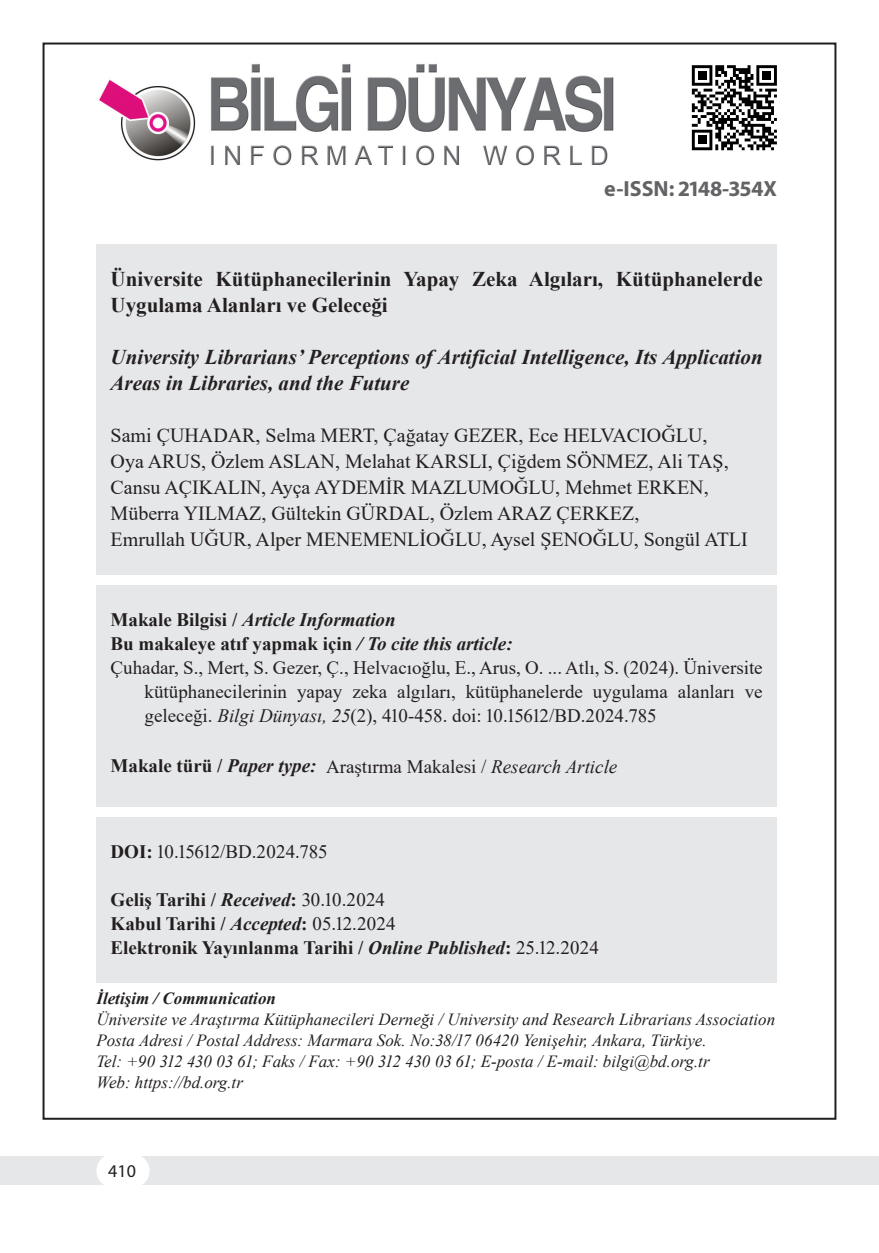
<style>
.page{position:relative;width:879px;height:1253px;background:#fff}
.page>*{position:absolute;margin:0;border:0;box-sizing:border-box;transform-origin:0 0}
.t1{font:700 22px "Myriad Pro";color:#636366}
.Title_Page_Article_Title_2{font:italic 700 21px/26px "Times New Roman";color:#231f20}
.Title_Page_Article_Title_1{font:700 21px/26px "Times New Roman";color:#231f20}
.Title_Page_Authors{font:20px/26px "Times New Roman";color:#231f20}
.Cite_as{font:19px/24px "Times New Roman";color:#231f20;text-align:justify}
.Article_Info{font:700 19px/24px "Times New Roman";color:#231f20}
.Article_Info-2{font:19px "Times New Roman";color:#231f20}
.Article_Info-3{font:italic 700 19px "Times New Roman";color:#231f20}
.t2{font:18px "Myriad Pro";color:#231f20}
.Title_Page_Communication{font:italic 17px/21px "Times New Roman";color:#231f20}
.Title_Page_Communication-2{font:italic 700 17px "Times New Roman";color:#231f20}
.s1{font-style:normal}
.s2{font-style:italic}
.s3{font-weight:700}
.s4{font-weight:400}
</style>
<div class="page">
<hr style="left:878px;top:74px;width:1px;height:34px;background:#e6e7e9">
<div style="left:0;top:1157px;width:879px;height:28px;background:#e6e7e9"></div>
<div style="left:96px;top:1154px;width:54px;height:34px;background:#fff;border-radius:17px"></div>
<img style="left:99px;top:64px;width:515px;height:102px">
<svg style="left:692px;top:65px;width:85px;height:85px"></svg>
<div style="left:96px;top:244px;width:681px;height:330px;background:#e6e7e9"></div>
<div style="left:96px;top:585px;width:681px;height:222px;background:#e6e7e9"></div>
<div style="left:96px;top:817px;width:681px;height:165px;background:#e6e7e9"></div>
<p class="t1" style="left:604px;top:174px;width:174px">e-ISSN: 2148-354X</p>
<p class="Title_Page_Article_Title_1" style="left:111px;top:265px;width:653px">Üniversite Kütüphanecilerinin Yapay Zeka Algıları, Kütüphanelerde<br>Uygulama Alanları ve Geleceği</p>
<p class="Title_Page_Article_Title_2" style="left:111px;top:343px;width:653px">University Librarians’ Perceptions of Artificial Intelligence, Its Application<br>Areas in Libraries, and the Future</p>
<p class="Title_Page_Authors" style="left:111px;top:422px;width:639px">Sami ÇUHADAR, Selma MERT, Çağatay GEZER, Ece HELVACIOĞLU,<br>Oya ARUS, Özlem ASLAN, Melahat KARSLI, Çiğdem SÖNMEZ, Ali TAŞ, Cansu AÇIKALIN, Ayça AYDEMİR MAZLUMOĞLU, Mehmet ERKEN, Müberra YILMAZ, Gültekin GÜRDAL, Özlem ARAZ ÇERKEZ,<br>Emrullah UĞUR, Alper MENEMENLİOĞLU, Aysel ŞENOĞLU, Songül ATLI</p>
<p class="Article_Info-3" style="left:111px;top:606px;width:287px"><span class="s1">Makale Bilgisi /</span> Article Information</p>
<p class="Article_Info" style="left:111px;top:631px;width:404px">Bu makaleye atıf yapmak için <span class="s2">/ To cite this article:</span></p>
<p class="Cite_as" style="left:145px;top:655px;width:619px;text-indent:-34px">Çuhadar, S., Mert, S. Gezer, Ç., Helvacıoğlu, E., Arus, O. ... Atlı, S. (2024). Üniversite kütüphanecilerinin yapay zeka algıları, kütüphanelerde uygulama alanları ve geleceği. <span class="s2">Bilgi Dünyası, 25</span>(2), 410-458. doi: 10.15612/BD.2024.785</p>
<p class="Article_Info" style="left:111px;top:753px;width:207px">Makale türü / <span class="s2">Paper type:</span></p>
<p class="Article_Info-2" style="left:326px;top:753px;width:293px">Araştırma Makalesi / <span class="s2">Research Article</span></p>
<p class="Article_Info-2" style="left:111px;top:838px;width:218px"><span class="s3">DOI:</span> 10.15612/BD.2024.785</p>
<p class="Article_Info" style="left:111px;top:887px;width:490px">Geliş Tarihi / <span class="s2">Received</span>: <span class="s4">30.10.2024<br></span>Kabul Tarihi / <span class="s2">Accepted</span>: <span class="s4">05.12.2024<br></span>Elektronik Yayınlanma Tarihi / <span class="s2">Online Published</span>: <span class="s4">25.12.2024</span></p>
<p class="Title_Page_Communication-2" style="left:96px;top:986px;width:181px">İletişim / Communication</p>
<p class="Title_Page_Communication" style="left:96px;top:1008px;width:680px">Üniversite ve Araştırma Kütüphanecileri Derneği / University and Research Librarians Association<br>Posta Adresi / Postal Address: Marmara Sok. No:38/17 06420 Yenişehir, Ankara, Türkiye.</p>
<p class="Title_Page_Communication" style="left:96px;top:1050px;width:615px">Tel: +90 312 430 03 61; Faks / Fax: +90 312 430 03 61; E-posta / E-mail: bilgi@bd.org.tr<br>Web: https://bd.org.tr</p>
<p class="t2" style="left:108px;top:1160px;width:29px">410</p>
</div>
